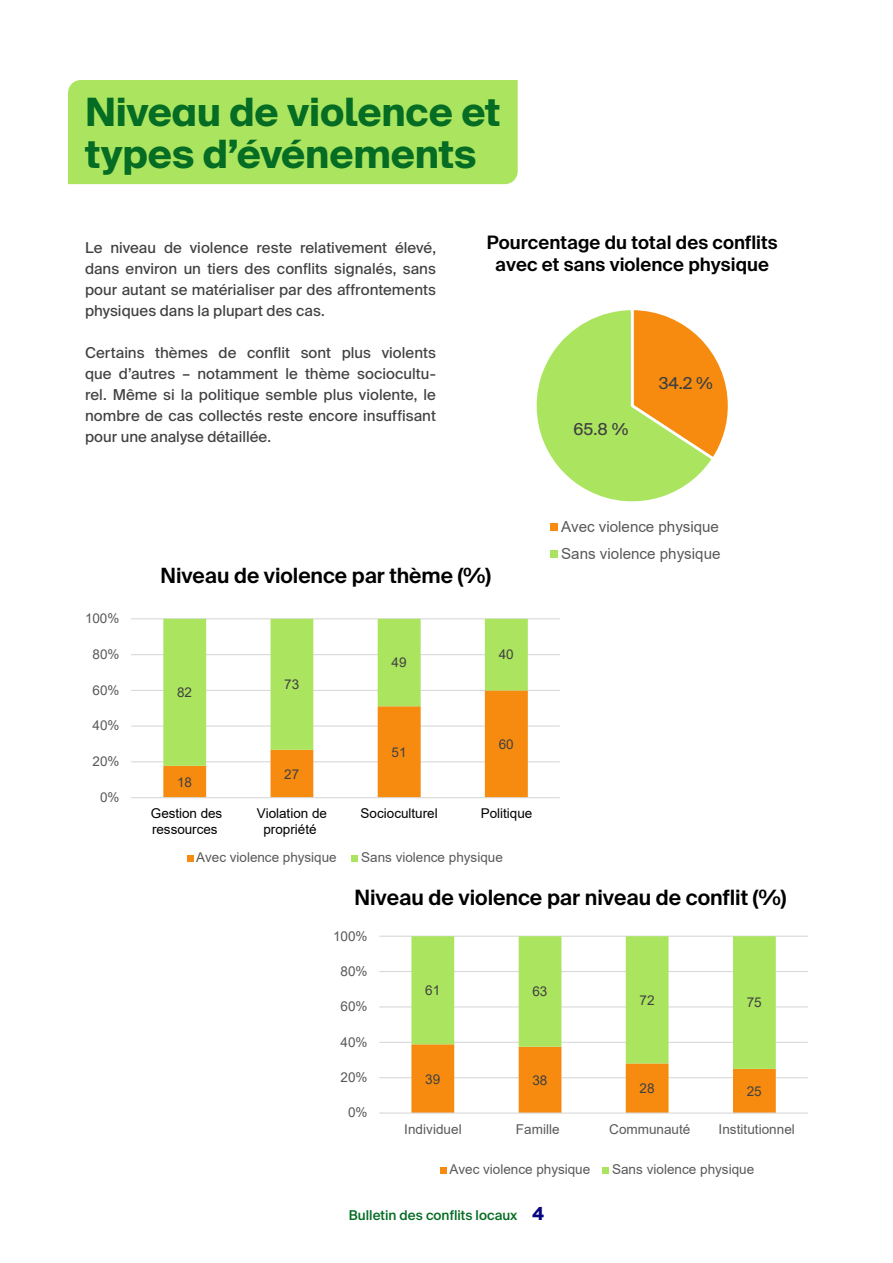
<style>
.page{position:relative;width:893px;height:1263px;background:#fff}
.page>*{position:absolute;margin:0;border:0;box-sizing:border-box;transform-origin:0 0}
.t1{font:700 39px/42px "Suisse Intl";letter-spacing:-.005em;color:#046c23}
.t2{font:600 21.15px "Suisse Intl";letter-spacing:-.005em;color:#000}
.t3{font:600 21px "Suisse Intl";letter-spacing:-.005em;color:#000}
.t4{font:600 18.6px/22.2px "Suisse Intl";letter-spacing:.005em;color:#000;text-align:center}
.t5{font:16.35px "Suisse Intl";color:#404040}
.t6{font:15.15px/26.8px "Arial";color:#595959}
.t7{font:15px/21px "Suisse Intl";letter-spacing:.005em;color:#414042;text-align:justify}
.t8{font:13.5px "Arial";color:#595959}
.t9{font:13.5px/16.2px "Arial";color:#000}
.t10{font:13.5px "Arial";letter-spacing:.005em;color:#404040}
.t11{font:500 13.5px "Suisse Intl";color:#046c23}
.s1{font-weight:700;font-size:18px;color:#08057f}
</style>
<div class="page">
<div style="left:68px;top:80px;width:450px;height:104px;background:#abe45f"></div>
<hr style="left:379px;top:1077px;width:429px;height:1px;background:#d9d9d9">
<hr style="left:379px;top:1042px;width:429px;height:1px;background:#d9d9d9">
<hr style="left:379px;top:1006px;width:429px;height:1px;background:#d9d9d9">
<hr style="left:379px;top:971px;width:429px;height:1px;background:#d9d9d9">
<hr style="left:379px;top:936px;width:429px;height:1px;background:#d9d9d9">
<svg style="left:411px;top:1069px;width:365px;height:43px"></svg>
<svg style="left:411px;top:936px;width:365px;height:133px"></svg>
<hr style="left:379px;top:1112px;width:429px;height:1px;background:#d9d9d9">
<div style="left:440px;top:1167px;width:7px;height:6px;background:#f68b10"></div>
<div style="left:602px;top:1167px;width:7px;height:6px;background:#abe45f"></div>
<svg style="left:536px;top:310px;width:192px;height:192px"></svg>
<div style="left:550px;top:524px;width:8px;height:7px;background:#f68b10"></div>
<div style="left:550px;top:550px;width:8px;height:8px;background:#abe45f"></div>
<hr style="left:131px;top:761px;width:429px;height:1px;background:#d9d9d9">
<hr style="left:131px;top:725px;width:429px;height:2px;background:#d9d9d9">
<hr style="left:131px;top:690px;width:429px;height:1px;background:#d9d9d9">
<hr style="left:131px;top:654px;width:429px;height:1px;background:#d9d9d9">
<hr style="left:131px;top:618px;width:429px;height:1px;background:#d9d9d9">
<svg style="left:163px;top:766px;width:365px;height:31px"></svg>
<svg style="left:163px;top:619px;width:365px;height:147px"></svg>
<hr style="left:131px;top:797px;width:429px;height:1px;background:#d9d9d9">
<svg style="left:187px;top:855px;width:6px;height:6px"></svg>
<svg style="left:352px;top:855px;width:6px;height:6px"></svg>
<h1 class="t1" style="left:85px;top:92px;width:417px">Niveau de violence et types d’événements</h1>
<p class="t7" style="left:85px;top:237px;width:352px">Le niveau de violence reste relativement élevé, dans environ un tiers des conflits signalés, sans pour autant se matérialiser par des affrontements physiques dans la plupart des cas.</p>
<p class="t7" style="left:85px;top:342px;width:352px">Certains thèmes de conflit sont plus violents que d’autres – notamment le thème sociocultu&shy;rel. Même si la politique semble plus violente, le nombre de cas collectés reste encore insuffisant pour une analyse détaillée.</p>
<p class="t4" style="left:487px;top:231px;width:292px">Pourcentage du total des conflits avec et sans violence physique</p>
<p class="t5" style="left:573px;top:419px;width:57px">65.8 %</p>
<p class="t5" style="left:659px;top:373px;width:56px">34.2 %</p>
<p class="t6" style="left:561px;top:513px;width:161px">Avec violence physique<br>Sans violence physique</p>
<p class="t8" style="left:85px;top:609px;width:36px">100%</p>
<p class="t8" style="left:93px;top:645px;width:28px">80%</p>
<p class="t8" style="left:93px;top:681px;width:28px">60%</p>
<p class="t8" style="left:93px;top:716px;width:28px">40%</p>
<p class="t8" style="left:93px;top:752px;width:28px">20%</p>
<p class="t8" style="left:100px;top:788px;width:21px">0%</p>
<h3 class="t3" style="left:161px;top:563px;width:332px">Niveau de violence par thème (%)</h3>
<p class="t10" style="left:177px;top:683px;width:17px">82</p>
<p class="t10" style="left:177px;top:772px;width:17px">18</p>
<p class="t10" style="left:284px;top:675px;width:17px">73</p>
<p class="t10" style="left:284px;top:764px;width:17px">27</p>
<p class="t10" style="left:391px;top:653px;width:17px">49</p>
<p class="t10" style="left:391px;top:743px;width:17px">51</p>
<p class="t10" style="left:499px;top:645px;width:17px">40</p>
<p class="t10" style="left:499px;top:735px;width:17px">60</p>
<p class="t9" style="left:151px;top:805px;width:73px">Gestion des ressources</p>
<p class="t9" style="left:257px;top:805px;width:72px;text-align:center">Violation de propriété</p>
<p class="t9" style="left:361px;top:805px;width:79px">Socioculturel</p>
<p class="t9" style="left:481px;top:805px;width:53px">Politique</p>
<p class="t8" style="left:196px;top:848px;width:142px">Avec violence physique</p>
<p class="t8" style="left:361px;top:848px;width:143px">Sans violence physique</p>
<h2 class="t2" style="left:354px;top:885px;width:434px">Niveau de violence par niveau de conflit (%)</h2>
<p class="t8" style="left:333px;top:926px;width:36px">100%</p>
<p class="t8" style="left:341px;top:962px;width:29px">80%</p>
<p class="t8" style="left:341px;top:997px;width:29px">60%</p>
<p class="t8" style="left:341px;top:1033px;width:29px">40%</p>
<p class="t8" style="left:341px;top:1068px;width:29px">20%</p>
<p class="t8" style="left:348px;top:1103px;width:21px">0%</p>
<p class="t10" style="left:425px;top:981px;width:17px">61</p>
<p class="t10" style="left:532px;top:982px;width:17px">63</p>
<p class="t10" style="left:425px;top:1069px;width:17px">39</p>
<p class="t10" style="left:532px;top:1071px;width:17px">38</p>
<p class="t10" style="left:640px;top:991px;width:17px">72</p>
<p class="t10" style="left:747px;top:993px;width:17px">75</p>
<p class="t10" style="left:640px;top:1079px;width:17px">28</p>
<p class="t10" style="left:747px;top:1082px;width:17px">25</p>
<p class="t8" style="left:404px;top:1119px;width:59px">Individuel</p>
<p class="t8" style="left:516px;top:1119px;width:45px">Famille</p>
<p class="t8" style="left:609px;top:1119px;width:83px">Communauté</p>
<p class="t8" style="left:719px;top:1119px;width:78px">Institutionnel</p>
<p class="t8" style="left:449px;top:1160px;width:142px">Avec violence physique</p>
<p class="t8" style="left:612px;top:1160px;width:144px">Sans violence physique</p>
<p class="t11" style="left:349px;top:1207px;width:196px">Bulletin des conflits locaux <span class="s1">4</span></p>
</div>
